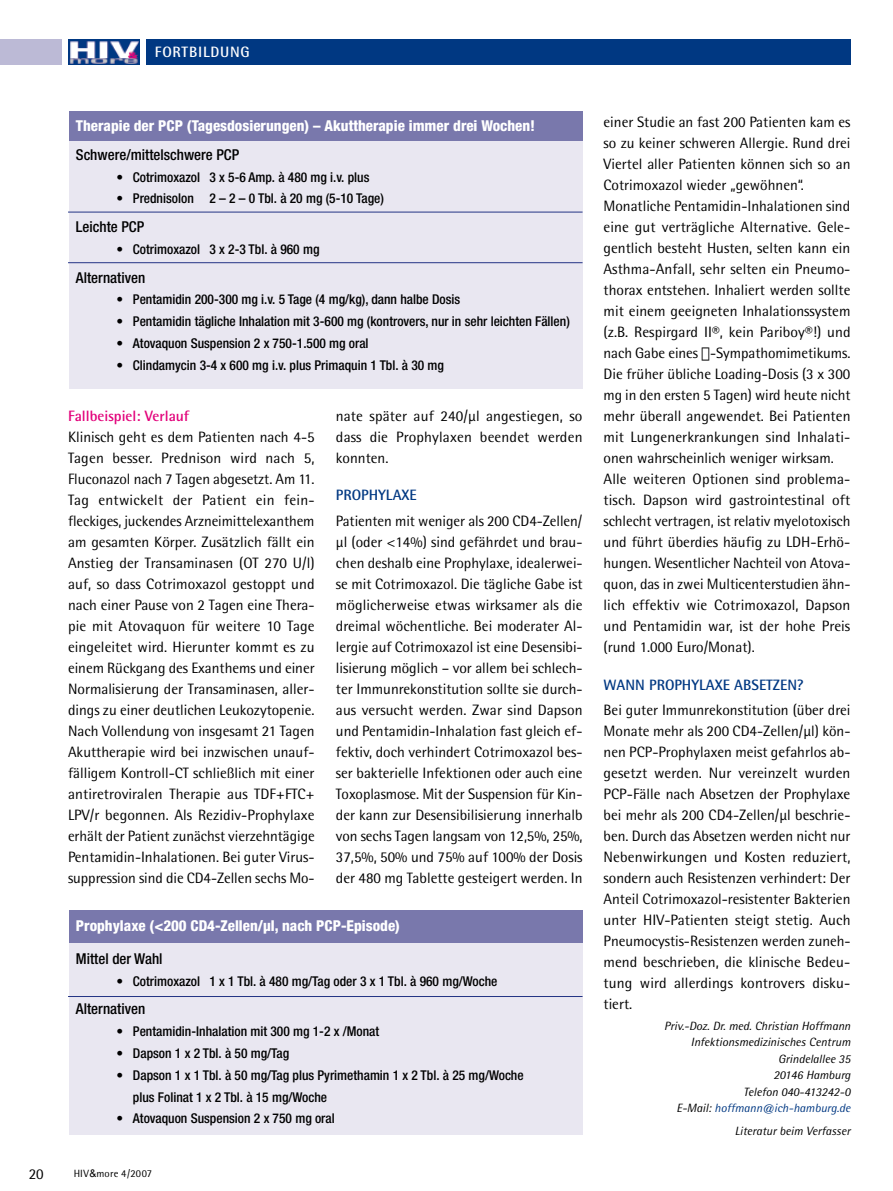
<style>
.page{position:relative;width:893px;height:1191px;background:#fff}
.page>*{position:absolute;margin:0;border:0;box-sizing:border-box;transform-origin:0 0}
.t1{font:15px/21px "Rotis Semi Sans";color:#000;text-align:justify}
.t2{font:800 condensed 15px "Helvetica Neue";color:#fff}
.t3{font:500 condensed 15px "Helvetica Neue";color:#000}
.t4{font:700 15px "Rotis Semi Sans";color:#003882}
.t5{font:700 15px "Rotis Semi Sans";color:#e2007a}
.t6{font:700 15px "Rotis Semi Sans";letter-spacing:.05em;color:#fff}
.t7{font:500 condensed 13.5px/21.9px "Helvetica Neue";color:#000}
.t8{font:italic 12px/16.5px "Rotis Semi Sans";color:#000;text-align:right}
.t9{font:10.5px "Rotis Semi Sans";letter-spacing:.015em;color:#000}
.s1{font-family:"Arial"}
.s2{color:#003882}
</style>
<div class="page">
<div style="left:146px;top:39px;width:704px;height:25px;background:#003882"></div>
<img style="left:69px;top:40px;width:70px;height:24px">
<div style="left:0;top:39px;width:62px;height:25px;background:#bcbad6"></div>
<div style="left:69px;top:123px;width:514px;height:266px;background:#e9e7f1"></div>
<div style="left:69px;top:111px;width:514px;height:30px;background:#7978ac"></div>
<hr style="left:68px;top:212px;width:515px;height:1px;background:#243485">
<hr style="left:68px;top:262px;width:515px;height:1px;background:#243485">
<div style="left:69px;top:937px;width:514px;height:197px;background:#e9e7f1"></div>
<div style="left:69px;top:910px;width:514px;height:33px;background:#7978ac"></div>
<hr style="left:68px;top:996px;width:515px;height:1px;background:#243485">
<p class="t6" style="left:155px;top:43px;width:96px">FORTBILDUNG</p>
<p class="t2" style="left:76px;top:116px;width:461px">Therapie der PCP (Tagesdosierungen) – Akuttherapie immer drei Wochen!</p>
<p class="t3" style="left:76px;top:145px;width:165px">Schwere/mittelschwere PCP</p>
<p class="t7" style="left:116px;top:166px;width:254px">• Cotrimoxazol 3 x 5-6 Amp. à 480 mg i.v. plus</p>
<p class="t7" style="left:116px;top:187px;width:269px">• Prednisolon 2 – 2 – 0 Tbl. à 20 mg (5-10 Tage)</p>
<p class="t3" style="left:76px;top:218px;width:70px">Leichte PCP</p>
<p class="t7" style="left:116px;top:238px;width:205px">• Cotrimoxazol 3 x 2-3 Tbl. à 960 mg</p>
<p class="t3" style="left:76px;top:268px;width:71px">Alternativen</p>
<p class="t7" style="left:116px;top:288px;width:345px">• Pentamidin 200-300 mg i.v. 5 Tage (4 mg/kg), dann halbe Dosis</p>
<p class="t7" style="left:116px;top:310px;width:455px">• Pentamidin tägliche Inhalation mit 3-600 mg (kontrovers, nur in sehr leichten Fällen)</p>
<p class="t7" style="left:116px;top:332px;width:254px">• Atovaquon Suspension 2 x 750-1.500 mg oral</p>
<p class="t7" style="left:116px;top:354px;width:329px">• Clindamycin 3-4 x 600 mg i.v. plus Primaquin 1 Tbl. à 30 mg</p>
<p class="t5" style="left:68px;top:406px;width:123px">FALLBEISPIEL: VERLAUF</p>
<p class="t1" style="left:68px;top:426px;width:248px">Klinisch geht es dem Patienten nach 4-5<br>Tagen besser. Prednison wird nach 5, Fluconazol nach 7 Tagen abgesetzt. Am 11.<br>Tag entwickelt der Patient ein fein&shy;fleckiges, juckendes Arzneimittelexanthem am gesamten Körper. Zusätzlich fällt ein Anstieg der Transaminasen (OT 270 U/l) auf, so dass Cotrimoxazol gestoppt und nach einer Pause von 2 Tagen eine Thera&shy;pie mit Atovaquon für weitere 10 Tage eingeleitet wird. Hierunter kommt es zu einem Rückgang des Exanthems und einer Normalisierung der Transaminasen, aller&shy;dings zu einer deutlichen Leukozytopenie.<br>Nach Vollendung von insgesamt 21 Tagen Akuttherapie wird bei inzwischen unauf&shy;fälligem Kontroll-CT schließlich mit einer antiretroviralen Therapie aus TDF+FTC+ LPV/r begonnen. Als Rezidiv-Prophylaxe erhält der Patient zunächst vierzehntägige Pentamidin-Inhalationen. Bei guter Virus&shy;suppression sind die CD4-Zellen sechs Mo-</p>
<p class="t1" style="left:336px;top:405px;width:248px">nate später auf 240/µl angestiegen, so dass die Prophylaxen beendet werden konnten.</p>
<p class="t4" style="left:336px;top:486px;width:82px">PROPHYLAXE</p>
<p class="t1" style="left:336px;top:510px;width:248px">Patienten mit weniger als 200 CD4-Zellen/ µl (oder &lt;14%) sind gefährdet und brau&shy;chen deshalb eine Prophylaxe, idealerwei&shy;se mit Cotrimoxazol. Die tägliche Gabe ist möglicherweise etwas wirksamer als die dreimal wöchentliche. Bei moderater Al&shy;lergie auf Cotrimoxazol ist eine Desensibi&shy;lisierung möglich – vor allem bei schlech&shy;ter Immunrekonstitution sollte sie durch&shy;aus versucht werden. Zwar sind Dapson und Pentamidin-Inhalation fast gleich ef&shy;fektiv, doch verhindert Cotrimoxazol bes&shy;ser bakterielle Infektionen oder auch eine Toxoplasmose. Mit der Suspension für Kin&shy;der kann zur Desensibilisierung innerhalb von sechs Tagen langsam von 12,5%, 25%, 37,5%, 50% und 75% auf 100% der Dosis der 480 mg Tablette gesteigert werden. In</p>
<p class="t2" style="left:76px;top:916px;width:325px">Prophylaxe (&lt;200 CD4-Zellen/µl, nach PCP-Episode)</p>
<p class="t3" style="left:76px;top:949px;width:88px">Mittel der Wahl</p>
<p class="t7" style="left:116px;top:969px;width:382px">• Cotrimoxazol 1 x 1 Tbl. à 480 mg/Tag oder 3 x 1 Tbl. à 960 mg/Woche</p>
<p class="t3" style="left:76px;top:1000px;width:71px">Alternativen</p>
<p class="t7" style="left:116px;top:1020px;width:264px">• Pentamidin-Inhalation mit 300 mg 1-2 x /Monat</p>
<p class="t7" style="left:116px;top:1042px;width:174px">• Dapson 1 x 2 Tbl. à 50 mg/Tag</p>
<p class="t7" style="left:133px;top:1063px;width:392px;text-indent:-16px">• Dapson 1 x 1 Tbl. à 50 mg/Tag plus Pyrimethamin 1 x 2 Tbl. à 25 mg/Woche plus Folinat 1 x 2 Tbl. à 15 mg/Woche</p>
<p class="t7" style="left:116px;top:1107px;width:220px">• Atovaquon Suspension 2 x 750 mg oral</p>
<p class="t1" style="left:29px;top:1163px;width:17px">20</p>
<p class="t9" style="left:74px;top:1167px;width:80px">HIV<span class="s1">&amp;</span>more 4/2007</p>
<p class="t1" style="left:603px;top:111px;width:249px;text-align:left">einer Studie an fast 200 Patienten kam es so zu keiner schweren Allergie. Rund drei Viertel aller Patienten können sich so an Cotrimoxazol wieder „gewöhnen“.<br>Monatliche Pentamidin-Inhalationen sind eine gut verträgliche Alternative. Gele&shy;gentlich besteht Husten, selten kann ein Asthma-Anfall, sehr selten ein Pneumo&shy;thorax entstehen. Inhaliert werden sollte mit einem geeigneten Inhalationssystem (z.B. Respirgard II®, kein Pariboy®!) und nach Gabe eines -Sympathomimetikums.<br>Die früher übliche Loading-Dosis (3 x 300 mg in den ersten 5 Tagen) wird heute nicht mehr überall angewendet. Bei Patienten mit Lungenerkrankungen sind Inhalati&shy;onen wahrscheinlich weniger wirksam.<br>Alle weiteren Optionen sind problema&shy;tisch. Dapson wird gastrointestinal oft schlecht vertragen, ist relativ myelotoxisch und führt überdies häufig zu LDH-Erhö&shy;hungen. Wesentlicher Nachteil von Atova&shy;quon, das in zwei Multicenterstudien ähn&shy;lich effektiv wie Cotrimoxazol, Dapson und Pentamidin war, ist der hohe Preis (rund 1.000 Euro/Monat).</p>
<p class="t4" style="left:603px;top:675px;width:202px">WANN PROPHYLAXE ABSETZEN?</p>
<p class="t1" style="left:603px;top:699px;width:249px">Bei guter Immunrekonstitution (über drei Monate mehr als 200 CD4-Zellen/µl) kön&shy;nen PCP-Prophylaxen meist gefahrlos ab&shy;gesetzt werden. Nur vereinzelt wurden PCP-Fälle nach Absetzen der Prophylaxe bei mehr als 200 CD4-Zellen/μl beschrie&shy;ben. Durch das Absetzen werden nicht nur Nebenwirkungen und Kosten reduziert, sondern auch Resistenzen verhindert: Der Anteil Cotrimoxazol-resistenter Bakterien unter HIV-Patienten steigt stetig. Auch Pneumocystis-Resistenzen werden zuneh&shy;mend beschrieben, die klinische Bedeu&shy;tung wird allerdings kontrovers disku&shy;tiert.</p>
<p class="t8" style="left:664px;top:1017px;width:188px">Priv.-Doz. Dr. med. Christian Hoffmann<br>Infektionsmedizinisches Centrum<br>Grindelallee 35<br>20146 Hamburg<br>Telefon 040-413242-0<br>E-Mail: <span class="s2">hoffmann@ich-hamburg.de</span></p>
<p class="t8" style="left:735px;top:1122px;width:117px">Literatur beim Verfasser</p>
</div>
